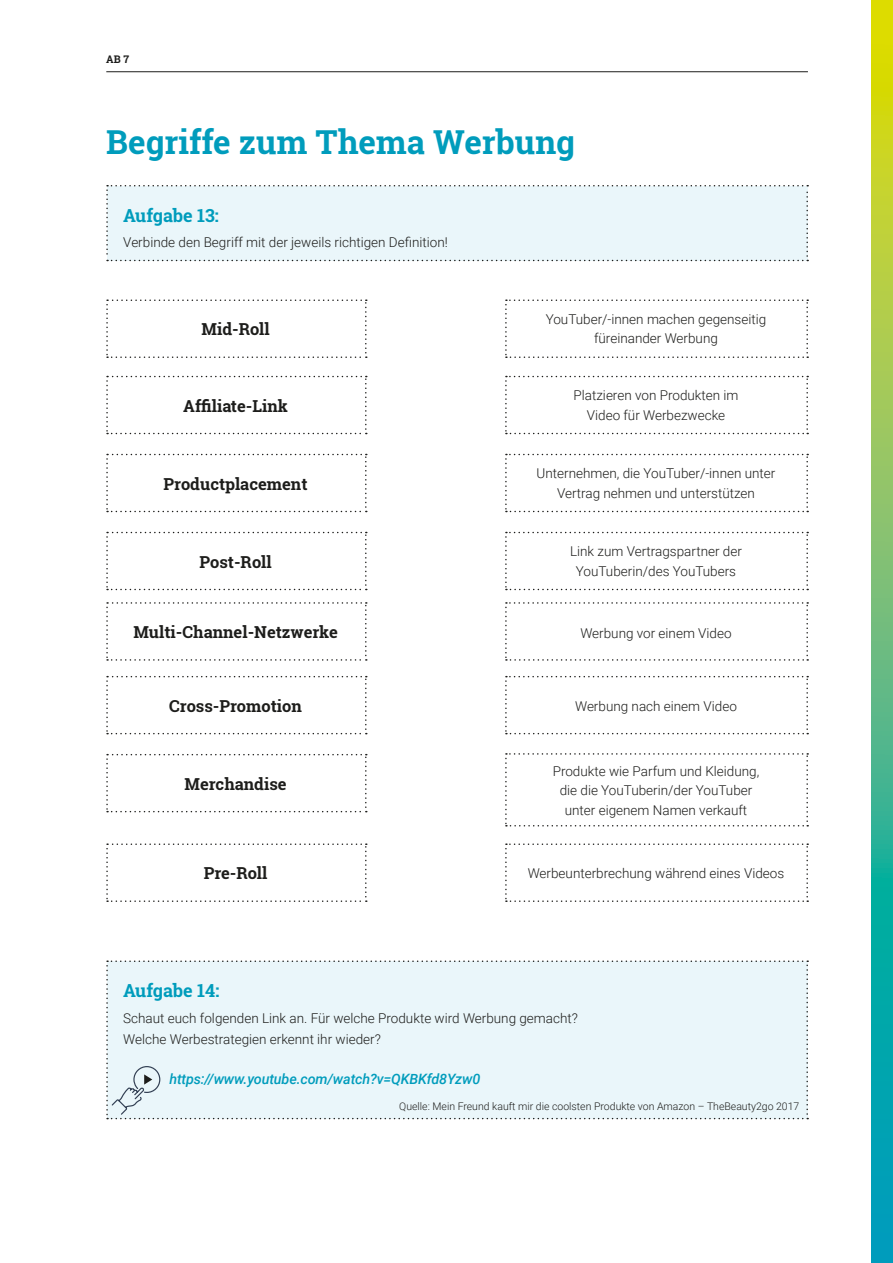
<style>
.page{position:relative;width:893px;height:1263px;background:#fff}
.page>*{position:absolute;margin:0;border:0;box-sizing:border-box;transform-origin:0 0}
.t1{font:700 33px "Roboto Slab";color:#009cbc}
.t2{font:700 18px "Roboto Slab";color:#009cbc}
.t3{font:700 16.5px "Roboto Slab";color:#1d1d1b}
.t4{font:italic 500 14.25px "Roboto";letter-spacing:-.01em;color:#009cbc}
.t5{font:300 13.5px/19.5px "Roboto";color:#1d1d1b;text-align:center}
.t6{font:300 10.5px "Roboto";color:#1d1d1b}
.t7{font:700 10.5px "Roboto Slab";color:#1d1d1b}
</style>
<div class="page">
<svg style="left:872px;top:0;width:21px;height:1263px;background:#65bc72"></svg>
<hr style="left:106px;top:71px;width:702px;height:1px;background:#1d1d1b">
<div style="left:106px;top:185px;width:702px;height:76px;background:#eaf6fa"></div>
<svg style="left:106px;top:299px;width:261px;height:59px"></svg>
<svg style="left:505px;top:299px;width:303px;height:59px"></svg>
<svg style="left:106px;top:376px;width:261px;height:58px"></svg>
<svg style="left:505px;top:376px;width:303px;height:58px"></svg>
<svg style="left:106px;top:454px;width:261px;height:58px"></svg>
<svg style="left:505px;top:454px;width:303px;height:58px"></svg>
<svg style="left:106px;top:676px;width:261px;height:58px"></svg>
<svg style="left:505px;top:676px;width:303px;height:58px"></svg>
<svg style="left:106px;top:532px;width:261px;height:58px"></svg>
<svg style="left:505px;top:532px;width:303px;height:58px"></svg>
<svg style="left:106px;top:754px;width:261px;height:58px"></svg>
<svg style="left:505px;top:753px;width:303px;height:73px"></svg>
<svg style="left:106px;top:602px;width:261px;height:59px"></svg>
<svg style="left:505px;top:602px;width:303px;height:59px"></svg>
<svg style="left:106px;top:843px;width:261px;height:59px"></svg>
<svg style="left:505px;top:843px;width:303px;height:59px"></svg>
<div style="left:106px;top:960px;width:702px;height:159px;background:#eaf6fa"></div>
<p class="t7" style="left:106px;top:52px;width:24px">AB 7</p>
<h1 class="t1" style="left:106px;top:119px;width:470px">Begriffe zum Thema Werbung</h1>
<h2 class="t2" style="left:123px;top:203px;width:97px">Aufgabe 13:</h2>
<p class="t5" style="left:123px;top:232px;width:326px">Verbinde den Begriff mit der jeweils richtigen Definition!</p>
<p class="t3" style="left:201px;top:318px;width:70px">Mid-Roll</p>
<p class="t5" style="left:546px;top:309px;width:222px">YouTuber/-innen machen gegenseitig füreinander Werbung</p>
<p class="t3" style="left:183px;top:394px;width:106px">Affiliate-Link</p>
<p class="t3" style="left:164px;top:472px;width:145px">Productplacement</p>
<p class="t3" style="left:200px;top:550px;width:73px">Post-Roll</p>
<p class="t3" style="left:133px;top:621px;width:206px">Multi-Channel-Netzwerke</p>
<p class="t3" style="left:169px;top:694px;width:134px">Cross-Promotion</p>
<p class="t3" style="left:185px;top:772px;width:104px">Merchandise</p>
<p class="t3" style="left:204px;top:862px;width:65px">Pre-Roll</p>
<p class="t5" style="left:573px;top:385px;width:167px">Platzieren von Produkten im<br>Video für Werbezwecke</p>
<p class="t5" style="left:537px;top:463px;width:240px">Unternehmen, die YouTuber/-innen unter<br>Vertrag nehmen und unterstützen</p>
<p class="t5" style="left:570px;top:541px;width:173px">Link zum Vertragspartner der<br>YouTuberin/des YouTubers</p>
<p class="t5" style="left:580px;top:622px;width:153px">Werbung vor einem Video</p>
<p class="t5" style="left:575px;top:696px;width:163px">Werbung nach einem Video</p>
<p class="t5" style="left:553px;top:760px;width:208px">Produkte wie Parfum und Kleidung, die die YouTuberin/der YouTuber unter eigenem Namen verkauft</p>
<p class="t5" style="left:528px;top:863px;width:258px">Werbeunterbrechung während eines Videos</p>
<h2 class="t2" style="left:123px;top:978px;width:98px">Aufgabe 14:</h2>
<p class="t5" style="left:123px;top:1007px;width:456px;line-height:21px;text-align:left">Schaut euch folgenden Link an. Für welche Produkte wird Werbung gemacht?<br>Welche Werbestrategien erkennt ihr wieder?</p>
<p class="t4" style="left:169px;top:1069px;width:312px">https://www.youtube.com/watch?v=QKBKfd8Yzw0</p>
<p class="t6" style="left:399px;top:1099px;width:402px">Quelle: Mein Freund kauft mir die coolsten Produkte von Amazon – TheBeauty2go 2017</p>
</div>
